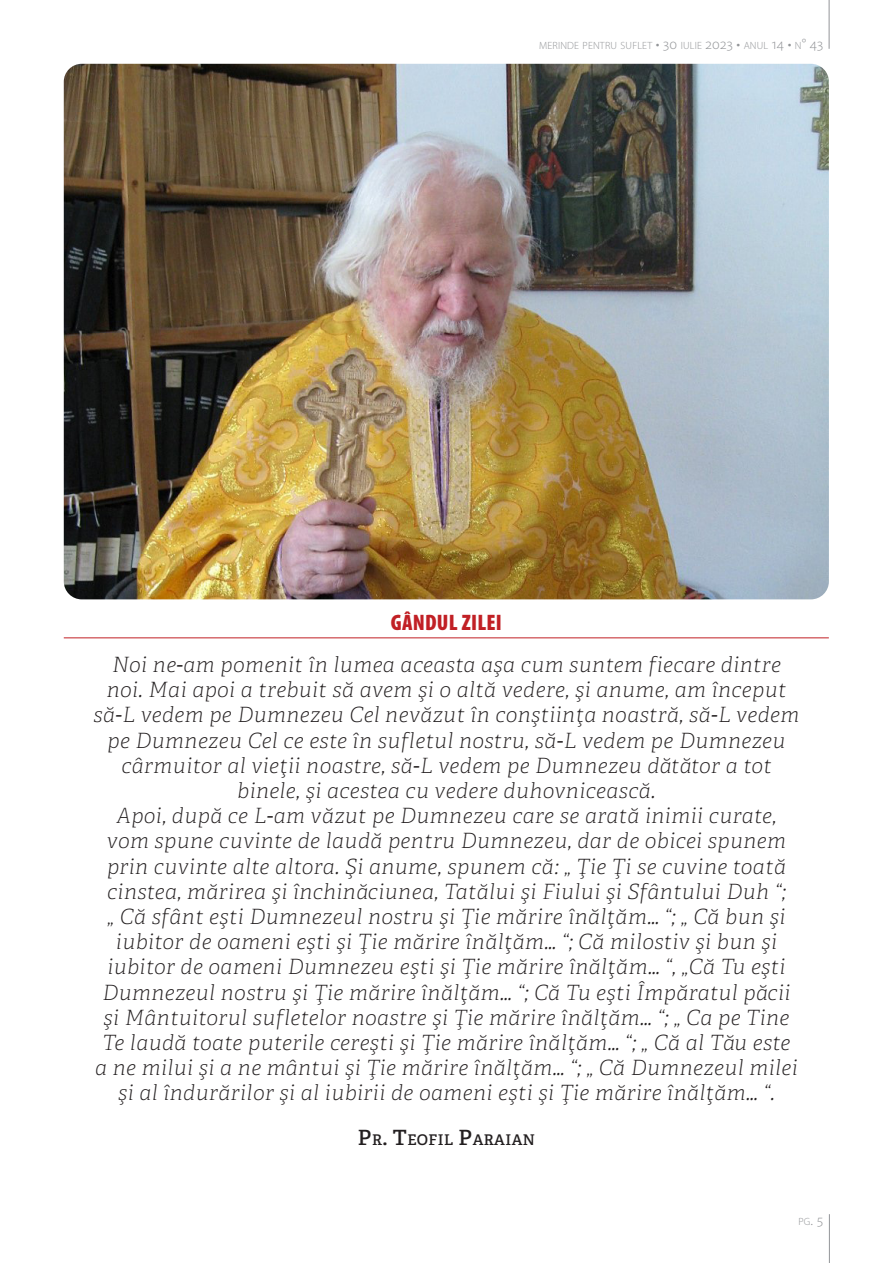
<style>
.page{position:relative;width:893px;height:1263px;background:#fff}
.page>*{position:absolute;margin:0;border:0;box-sizing:border-box;transform-origin:0 0}
.Secțiune{font:900 condensed 22.5px "Myriad Pro";letter-spacing:.01em;color:#c12025}
.citat_-_full_width{font:italic 100 21px/25.2px "Adelle";letter-spacing:.02em;color:#231f20;text-align:center}
.citat_-_autor_-_full{font:600 14.7px "Adelle";letter-spacing:.03em;color:#231f20}
.t1{font:300 10.5px "Myriad Pro";letter-spacing:.015em;color:#939598}
.s1{font-size:15px}
.s2{font-size:21px}
</style>
<div class="page">
<hr style="left:829px;top:0;width:1px;height:49px;background:#939598">
<hr style="left:829px;top:1214px;width:1px;height:49px;background:#939598">
<hr style="left:64px;top:637px;width:765px;height:1px;background:#c12025">
<img style="left:64px;top:64px;width:765px;height:535px">
<p class="t1" style="left:539px;top:39px;width:285px">MERINDE PENTRU SUFLET <span class="s1">• 30</span> IULIE <span class="s1">2023 •</span> ANUL <span class="s1">14 •</span> N<span class="s1">° 43</span></p>
<p class="Secțiune" style="left:391px;top:608px;width:113px">GÂNDUL ZILEI</p>
<p class="citat_-_full_width" style="left:94px;top:652px;width:707px">Noi ne-am pomenit în lumea aceasta aşa cum suntem fiecare dintre noi. Mai apoi a trebuit să avem şi o altă vedere, şi anume, am început să-L vedem pe Dumnezeu Cel nevăzut în conştiinţa noastră, să-L vedem pe Dumnezeu Cel ce este în sufletul nostru, să-L vedem pe Dumnezeu cârmuitor al vieţii noastre, să-L vedem pe Dumnezeu dătător a tot binele, şi acestea cu vedere duhovnicească.</p>
<p class="citat_-_full_width" style="left:95px;top:803px;width:704px">Apoi, după ce L-am văzut pe Dumnezeu care se arată inimii curate, vom spune cuvinte de laudă pentru Dumnezeu, dar de obicei spunem prin cuvinte alte altora. Şi anume, spunem că: „ Ţie Ţi se cuvine toată cinstea, mărirea şi închinăciunea, Tatălui şi Fiului şi Sfântului Duh “;<br>„ Că sfânt eşti Dumnezeul nostru şi Ţie mărire înălţăm… “; „ Că bun şi iubitor de oameni eşti şi Ţie mărire înălţăm… “; Că milostiv şi bun şi iubitor de oameni Dumnezeu eşti şi Ţie mărire înălţăm… “, „Că Tu eşti Dumnezeul nostru şi Ţie mărire înălţăm… “; Că Tu eşti Împăratul păcii şi Mântuitorul sufletelor noastre şi Ţie mărire înălţăm… “; „ Ca pe Tine Te laudă toate puterile cereşti şi Ţie mărire înălţăm… “; „ Că al Tău este a ne milui şi a ne mântui şi Ţie mărire înălţăm… “; „ Că Dumnezeul milei şi al îndurărilor şi al iubirii de oameni eşti şi Ţie mărire înălţăm… “.</p>
<p class="citat_-_autor_-_full" style="left:358px;top:1131px;width:179px"><span class="s2">P</span>R<span class="s2">. T</span>EOFIL <span class="s2">P</span>ARAIAN</p>
<p class="t1" style="left:798px;top:1215px;width:26px">PG<span class="s1">. 5</span></p>
</div>
